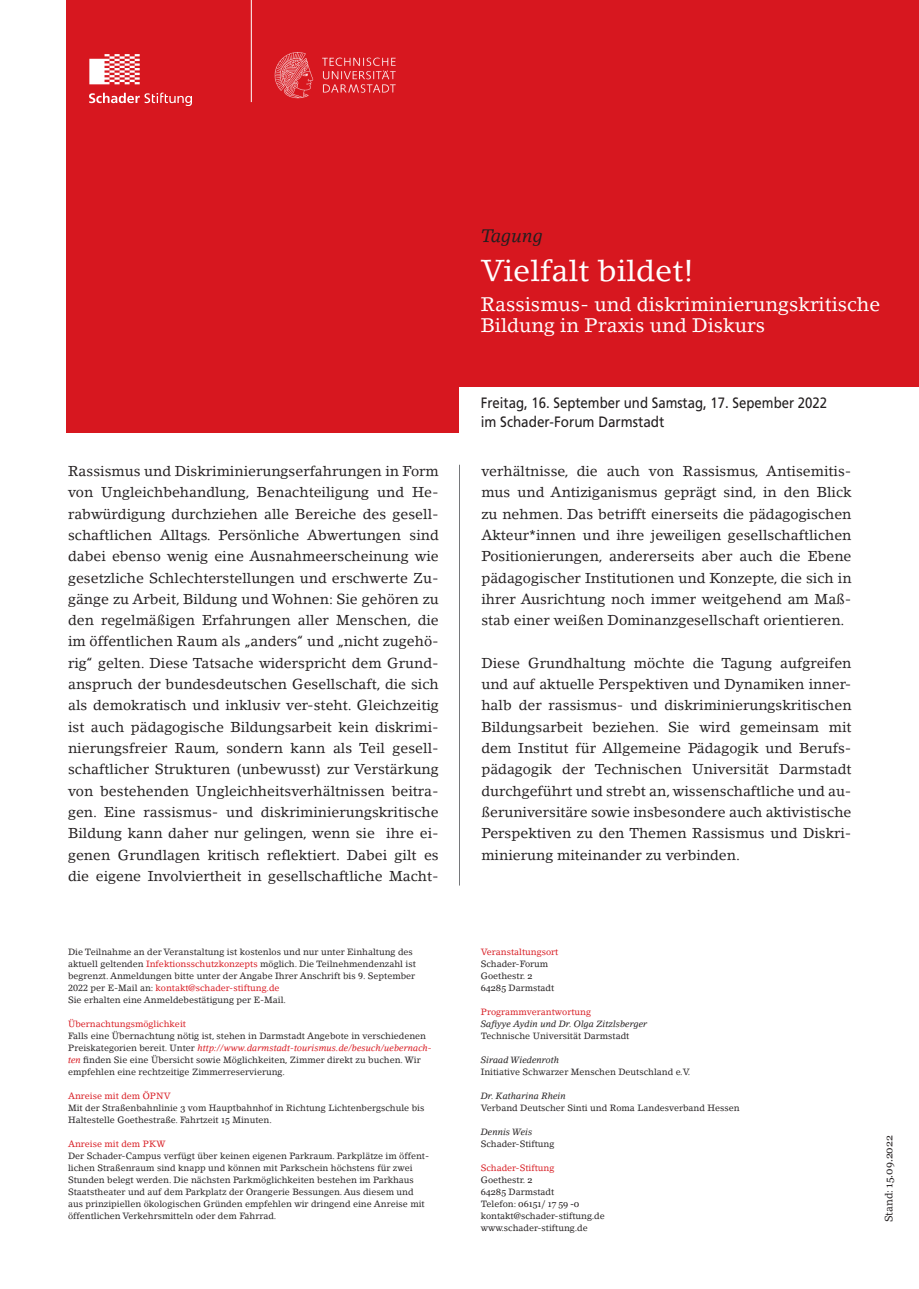
<style>
.page{position:relative;width:919px;height:1289px;background:#fff}
.page>*{position:absolute;margin:0;border:0;box-sizing:border-box;transform-origin:0 0}
.t1{font:30px "Lino Letter Std";color:#fff}
.Aufzählungszeichen{font:19.5px/21.3px "Lino Letter Std";color:#fff}
.Aufzählungszeichen-2{font:italic 18px "Lino Letter Std";color:#231f20}
.t2{font:15px "Frutiger";color:#231f20;scale:.88 1}
.t3{font:15px "Frutiger";color:#231f20;scale:.9 1}
.t4{font:14.25px/21.3px "Lino Letter Std";color:#231f20;text-align:justify}
.t5{font:10.5px "Georgia";color:#231f20}
.Aufzählungszeichen-3{font:9px/12px "Lino Letter Std";color:#231f20}
.t6{font:9px "Lino Letter Std";color:#d71920}
.Aufzählungszeichen-4{font:italic 9px "Lino Letter Std";color:#231f20}
.t7{font:9px "Georgia";color:#231f20}
.s1{font-family:"Verdana";font-size:13.5px;color:#fff}
.s2{color:#d7171f}
.s3{font-style:italic;color:#d71920}
.s4{font-family:"Georgia"}
.s5{font-family:"Lino Letter Std"}
</style>
<div class="page">
<div style="left:67px;top:0;width:851px;height:433px;background:#d7171f"></div>
<div style="left:459px;top:387px;width:459px;height:47px;background:#fff"></div>
<hr style="left:251px;top:0;width:1px;height:102px;background:#fff">
<img style="left:89px;top:54px;width:102px;height:51px">
<img style="left:274px;top:52px;width:122px;height:47px">
<hr style="left:459px;top:465px;width:1px;height:420px;background:#76787b">
<p class="Aufzählungszeichen-2" style="left:480px;top:224px;width:64px">Tagung</p>
<p class="t1" style="left:480px;top:252px;width:215px">Vielfalt bildet!</p>
<p class="Aufzählungszeichen" style="left:480px;top:293px;width:401px">Rassismus- und diskriminierungskritische<br>Bildung in Praxis und Diskurs</p>
<p class="t2" style="left:480px;top:394px;width:395px">Freitag, 16. September und Samstag, 17. Sepember 2022</p>
<p class="t3" style="left:480px;top:413px;width:228px">im Schader-Forum Darmstadt<span class="s1">adt</span></p>
<p class="t4" style="left:68px;top:460px;width:372px">Rassismus und Diskriminierungserfahrungen in Form von Ungleichbehandlung, Benachteiligung und He&shy;rabwürdigung durchziehen alle Bereiche des gesell&shy;schaftlichen Alltags. Persönliche Abwertungen sind dabei ebenso wenig eine Ausnahmeerscheinung wie gesetzliche Schlechterstellungen und erschwerte Zu&shy;gänge zu Arbeit, Bildung und Wohnen: Sie gehören zu den regelmäßigen Erfahrungen aller Menschen, die im öffentlichen Raum als „anders“ und „nicht zugehö&shy;rig“ gelten. Diese Tatsache widerspricht dem Grund&shy;anspruch der bundesdeutschen Gesellschaft, die sich als demokratisch und inklusiv ver-steht. Gleichzeitig ist auch pädagogische Bildungsarbeit kein diskrimi&shy;nierungsfreier Raum, sondern kann als Teil gesell&shy;schaftlicher Strukturen (unbewusst) zur Verstärkung von bestehenden Ungleichheitsverhältnissen beitra&shy;gen. Eine rassismus- und diskriminierungskritische Bildung kann daher nur gelingen, wenn sie ihre ei&shy;genen Grundlagen kritisch reflektiert. Dabei gilt es die eigene Involviertheit in gesellschaftliche Macht-</p>
<p class="t4" style="left:481px;top:460px;width:371px">verhältnisse, die auch von Rassismus, Antisemitis&shy;mus und Antiziganismus geprägt sind, in den Blick zu nehmen. Das betrifft einerseits die pädagogischen Akteur*innen und ihre jeweiligen gesellschaftlichen Positionierungen, andererseits aber auch die Ebene pädagogischer Institutionen und Konzepte, die sich in ihrer Ausrichtung noch immer weitgehend am Maß&shy;stab einer weißen Dominanzgesellschaft orientieren.</p>
<p class="t4" style="left:481px;top:652px;width:371px">Diese Grundhaltung möchte die Tagung aufgreifen und auf aktuelle Perspektiven und Dynamiken inner&shy;halb der rassismus- und diskriminierungskritischen Bildungsarbeit beziehen. Sie wird gemeinsam mit dem Institut für Allgemeine Pädagogik und Berufs&shy;pädagogik der Technischen Universität Darmstadt durchgeführt und strebt an, wissenschaftliche und au&shy;ßeruniversitäre sowie insbesondere auch aktivistische Perspektiven zu den Themen Rassismus und Diskri&shy;minierung miteinander zu verbinden.</p>
<p class="Aufzählungszeichen-3" style="left:68px;top:945px;width:349px">Die Teilnahme an der Veranstaltung ist kostenlos und nur unter Einhaltung des aktuell geltenden <span class="s2">Infektionsschutzkonzepts</span> möglich. Die Teilnehmendenzahl ist begrenzt. Anmeldungen bitte unter der Angabe Ihrer Anschrift bis 9. September 2022 per E-Mail an: <span class="s2">kontakt@schader-stiftung.de</span></p>
<p class="Aufzählungszeichen-3" style="left:68px;top:993px;width:219px">Sie erhalten eine Anmeldebestätigung per E-Mail.</p>
<p class="t6" style="left:68px;top:1018px;width:119px">Übernachtungsmöglichkeit</p>
<p class="Aufzählungszeichen-3" style="left:68px;top:1029px;width:365px">Falls eine Übernachtung nötig ist, stehen in Darmstadt Angebote in verschiedenen Preiskategorien bereit. Unter <span class="s3">http://www.darmstadt-tourismus.de/besuch/uebernach&shy;ten</span> finden Sie eine Übersicht sowie Möglichkeiten, Zimmer direkt zu buchen. Wir empfehlen eine rechtzeitige Zimmerreservierung.</p>
<p class="t6" style="left:68px;top:1090px;width:104px">Anreise mit dem ÖPNV</p>
<p class="Aufzählungszeichen-3" style="left:68px;top:1101px;width:358px">Mit der Straßenbahnlinie <span class="s4">3</span> vom Hauptbahnhof in Richtung Lichtenbergschule bis<br>Haltestelle Goethestraße. Fahrtzeit <span class="s4">15</span> Minuten.</p>
<p class="t6" style="left:68px;top:1138px;width:99px">Anreise mit dem PKW</p>
<p class="Aufzählungszeichen-3" style="left:68px;top:1149px;width:362px">Der Schader-Campus verfügt über keinen eigenen Parkraum. Parkplätze im öffent&shy;lichen Straßenraum sind knapp und können mit Parkschein höchstens für zwei Stunden belegt werden. Die nächsten Parkmöglichkeiten bestehen im Parkhaus Staatstheater und auf dem Parkplatz der Orangerie Bessungen. Aus diesem und aus prinzipiellen ökologischen Gründen empfehlen wir dringend eine Anreise mit öffentlichen Verkehrsmitteln oder dem Fahrrad.</p>
<p class="t6" style="left:480px;top:946px;width:79px">Veranstaltungsort</p>
<p class="Aufzählungszeichen-3" style="left:480px;top:957px;width:69px">Schader-Forum</p>
<p class="Aufzählungszeichen-3" style="left:480px;top:969px;width:53px">Goethestr. <span class="s4">2</span></p>
<p class="Aufzählungszeichen-3" style="left:480px;top:981px;width:75px"><span class="s4">64285</span> Darmstadt</p>
<p class="t6" style="left:480px;top:1006px;width:112px">Programmverantwortung</p>
<p class="Aufzählungszeichen-4" style="left:480px;top:1018px;width:168px">Safiyye Aydin und Dr. Olga Zitzlsberger</p>
<p class="Aufzählungszeichen-3" style="left:480px;top:1029px;width:150px">Technische Universität Darmstadt</p>
<p class="Aufzählungszeichen-4" style="left:480px;top:1054px;width:80px">Siraad Wiedenroth</p>
<p class="Aufzählungszeichen-3" style="left:480px;top:1065px;width:211px">Initiative Schwarzer Menschen Deutschland e.V.</p>
<p class="Aufzählungszeichen-4" style="left:480px;top:1090px;width:86px">Dr. Katharina Rhein</p>
<p class="Aufzählungszeichen-3" style="left:480px;top:1101px;width:260px">Verband Deutscher Sinti und Roma Landesverband Hessen</p>
<p class="Aufzählungszeichen-4" style="left:480px;top:1126px;width:53px">Dennis Weis</p>
<p class="Aufzählungszeichen-3" style="left:480px;top:1137px;width:75px">Schader-Stiftung</p>
<p class="t6" style="left:480px;top:1162px;width:75px">Schader-Stiftung</p>
<p class="Aufzählungszeichen-3" style="left:480px;top:1173px;width:53px">Goethestr. <span class="s4">2</span></p>
<p class="Aufzählungszeichen-3" style="left:480px;top:1185px;width:75px"><span class="s4">64285</span> Darmstadt</p>
<p class="t7" style="left:480px;top:1198px;width:100px"><span class="s5">Telefon:</span> 06151/ 17 59 -0</p>
<p class="Aufzählungszeichen-3" style="left:480px;top:1209px;width:125px">kontakt@schader-stiftung.de</p>
<p class="Aufzählungszeichen-3" style="left:480px;top:1221px;width:108px">www.schader-stiftung.de</p>
<p class="t5" style="left:882px;top:1222px;width:88px;rotate:-90deg"><span class="s5">Stand:</span> 15.09.2022</p>
</div>
